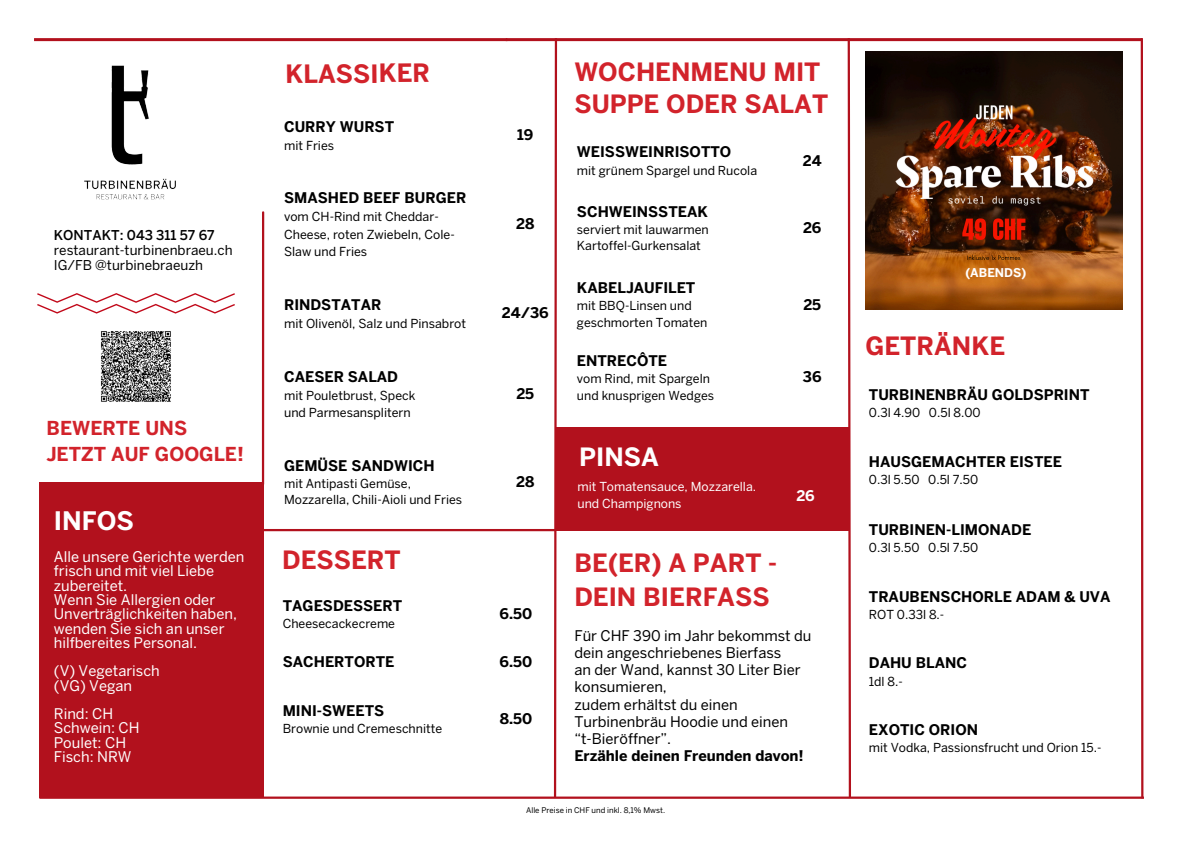
<style>
.page{position:relative;width:1191px;height:843px;background:#fff}
.page>*{position:absolute;margin:0;border:0;box-sizing:border-box;transform-origin:0 0}
.t1{font:700 25.3px "Benton Sans";color:#fff}
.t2{font:700 25px/32.2px "Benton Sans";color:#d2232b}
.t3{font:700 25px "Benton Sans";color:#fff}
.t4{font:700 19.1px/26.4px "Benton Sans";color:#d2232b}
.t5{font:700 14.6px "Benton Sans";color:#000}
.t6{font:14.6px/14.2px "Benton Sans";color:#fff}
.t7{font:14.6px/17.2px "Benton Sans";color:#000}
.t8{font:700 14.6px "Benton Sans";color:#fff}
.t9{font:13.5px/14.7px "Benton Sans";color:#000}
.t10{font:12.3px/17.2px "Benton Sans";color:#000}
.t11{font:12.3px/16.5px "Benton Sans";color:#fff}
.t12{font:700 12px "Benton Sans";color:#fff}
.t13{font:7.8px "Benton Sans";color:#000}
.s1{font-weight:500}
.s2{font-weight:700}
</style>
<div class="page">
<svg style="left:552px;top:41px;width:6px;height:758px"></svg>
<div style="left:555px;top:427px;width:294px;height:103px;background:#b2111d"></div>
<svg style="left:1139px;top:38px;width:5px;height:761px"></svg>
<svg style="left:846px;top:41px;width:6px;height:758px"></svg>
<hr style="left:259px;top:529px;width:296px;height:2px;background:#b2111d">
<hr style="left:506px;top:38px;width:635px;height:3px;background:#b2111d">
<hr style="left:34px;top:38px;width:473px;height:3px;background:#b2111d">
<hr style="left:39px;top:796px;width:1104px;height:2px;background:#b2111d">
<img style="left:865px;top:52px;width:257px;height:257px">
<img style="left:84px;top:65px;width:92px;height:135px">
<div style="left:39px;top:482px;width:225px;height:316px;background:#b2111d"></div>
<img style="left:101px;top:331px;width:70px;height:71px">
<svg style="left:37px;top:293px;width:198px;height:20px"></svg>
<hr style="left:262px;top:212px;width:2px;height:272px;background:#b2111d">
<h3 class="t9" style="left:54px;top:229px;width:180px"><span class="s1">KONTAKT: 043 311 57 67 </span>restaurant-turbinenbraeu.ch<br>IG/FB @turbinebraeuzh</h3>
<p class="t4" style="left:46px;top:416px;width:199px">BEWERTE UNS<br>JETZT AUF GOOGLE!</p>
<p class="t1" style="left:54px;top:511px;width:82px">INFOS</p>
<h1 class="t6" style="left:54px;top:551px;width:192px">Alle unsere Gerichte werden frisch und mit viel Liebe zubereitet.<br>Wenn Sie Allergien oder<br>Unverträglichkeiten haben, wenden Sie sich an unser hilfbereites Personal.</h1>
<h3 class="t6" style="left:54px;top:665px;width:107px">(V) Vegetarisch (VG) Vegan</h3>
<h3 class="t6" style="left:54px;top:707px;width:87px">Rind: CH<br>Schwein: CH<br>Poulet: CH<br>Fisch: NRW</h3>
<p class="t2" style="left:285px;top:61px;width:146px;rotate:-1deg">KLASSIKER</p>
<p class="t5" style="left:284px;top:121px;width:112px">CURRY WURST</p>
<p class="t10" style="left:284px;top:138px;width:52px">mit Fries</p>
<p class="t5" style="left:517px;top:129px;width:18px">19</p>
<p class="t5" style="left:284px;top:192px;width:184px">SMASHED BEEF BURGER</p>
<p class="t10" style="left:284px;top:209px;width:172px">vom CH-Rind mit Cheddar-<br>Cheese, roten Zwiebeln, Cole-<br>Slaw und Fries</p>
<p class="t5" style="left:516px;top:218px;width:20px">28</p>
<p class="t5" style="left:284px;top:299px;width:99px">RINDSTATAR</p>
<h4 class="t10" style="left:284px;top:316px;width:183px">mit Olivenöl, Salz und Pinsabrot</h4>
<h1 class="t5" style="left:284px;top:371px;width:115px">CAESER SALAD</h1>
<p class="t10" style="left:284px;top:388px;width:133px">mit Pouletbrust, Speck</p>
<p class="t10" style="left:284px;top:405px;width:128px">und Parmesansplitern</p>
<h1 class="t5" style="left:502px;top:307px;width:48px">24/36</h1>
<p class="t5" style="left:516px;top:388px;width:19px">25</p>
<p class="t5" style="left:284px;top:459px;width:152px">GEMÜSE SANDWICH</p>
<p class="t10" style="left:284px;top:476px;width:180px;line-height:16.5px">mit Antipasti Gemüse,<br>Mozzarella, Chili-Aioli und Fries</p>
<p class="t5" style="left:516px;top:476px;width:20px">28</p>
<p class="t2" style="left:282px;top:546px;width:120px">DESSERT</p>
<h1 class="t5" style="left:283px;top:599px;width:121px">TAGESDESSERT</h1>
<p class="t10" style="left:283px;top:615px;width:114px">Cheesecackecreme</p>
<p class="t5" style="left:499px;top:608px;width:34px">6.50</p>
<p class="t5" style="left:283px;top:656px;width:113px">SACHERTORTE</p>
<p class="t5" style="left:499px;top:656px;width:34px">6.50</p>
<p class="t5" style="left:283px;top:704px;width:103px">MINI-SWEETS</p>
<p class="t10" style="left:283px;top:720px;width:161px">Brownie und Cremeschnitte</p>
<p class="t5" style="left:499px;top:713px;width:34px">8.50</p>
<p class="t2" style="left:574px;top:58px;width:255px">WOCHENMENU MIT<br>SUPPE ODER SALAT</p>
<p class="t5" style="left:577px;top:146px;width:156px">WEISSWEINRISOTTO</p>
<p class="t10" style="left:577px;top:162px;width:182px">mit grünem Spargel und Rucola</p>
<p class="t5" style="left:577px;top:206px;width:132px">SCHWEINSSTEAK</p>
<p class="t10" style="left:577px;top:222px;width:133px">serviert mit lauwarmen</p>
<p class="t10" style="left:577px;top:238px;width:125px">Kartoffel-Gurkensalat</p>
<p class="t5" style="left:577px;top:282px;width:120px">KABELJAUFILET</p>
<p class="t10" style="left:577px;top:298px;width:116px">mit BBQ-Linsen und</p>
<p class="t10" style="left:577px;top:315px;width:132px">geschmorten Tomaten</p>
<p class="t5" style="left:577px;top:355px;width:92px">ENTRECÔTE</p>
<p class="t10" style="left:577px;top:371px;width:135px">vom Rind, mit Spargeln</p>
<p class="t10" style="left:577px;top:387px;width:139px">und knusprigen Wedges</p>
<p class="t3" style="left:579px;top:447px;width:81px">PINSA</p>
<p class="t5" style="left:802px;top:155px;width:20px">24</p>
<p class="t5" style="left:803px;top:222px;width:20px">26</p>
<p class="t5" style="left:803px;top:299px;width:19px">25</p>
<p class="t5" style="left:802px;top:371px;width:20px">36</p>
<p class="t11" style="left:577px;top:479px;width:180px">mit Tomatensauce, Mozzarella. und Champignons</p>
<p class="t8" style="left:796px;top:490px;width:20px">26</p>
<h1 class="t2" style="left:574px;top:547px;width:204px;line-height:34.5px">BE(ER) A PART -<br>DEIN BIERFASS</h1>
<p class="t7" style="left:574px;top:627px;width:239px">Für CHF 390 im Jahr bekommst du dein angeschriebenes Bierfass<br>an der Wand, kannst 30 Liter Bier konsumieren,<br>zudem erhältst du einen<br>Turbinenbräu Hoodie und einen “t-Bieröffner”.<br><span class="s2">Erzähle deinen Freunden davon!</span></p>
<h2 class="t13" style="left:526px;top:807px;width:140px">Alle Preise in CHF und inkl. 8,1% Mwst.</h2>
<h1 class="t12" style="left:965px;top:268px;width:62px">(ABENDS)</h1>
<p class="t2" style="left:865px;top:332px;width:141px">GETRÄNKE</p>
<p class="t5" style="left:868px;top:389px;width:222px">TURBINENBRÄU GOLDSPRINT</p>
<p class="t10" style="left:868px;top:405px;width:113px">0.3l 4.90 0.5l 8.00</p>
<p class="t5" style="left:868px;top:456px;width:194px">HAUSGEMACHTER EISTEE</p>
<p class="t10" style="left:868px;top:472px;width:111px">0.3l 5.50 0.5l 7.50</p>
<p class="t5" style="left:868px;top:523px;width:164px">TURBINEN-LIMONADE</p>
<p class="t10" style="left:868px;top:539px;width:111px">0.3l 5.50 0.5l 7.50</p>
<p class="t5" style="left:868px;top:590px;width:243px">TRAUBENSCHORLE ADAM &amp; UVA</p>
<p class="t10" style="left:868px;top:606px;width:77px">ROT 0.33l 8.-</p>
<p class="t5" style="left:868px;top:657px;width:100px">DAHU BLANC</p>
<p class="t10" style="left:868px;top:673px;width:35px">1dl 8.-</p>
<p class="t5" style="left:868px;top:724px;width:111px">EXOTIC ORION</p>
<h3 class="t10" style="left:868px;top:740px;width:234px">mit Vodka, Passionsfrucht und Orion 15.-</h3>
</div>
